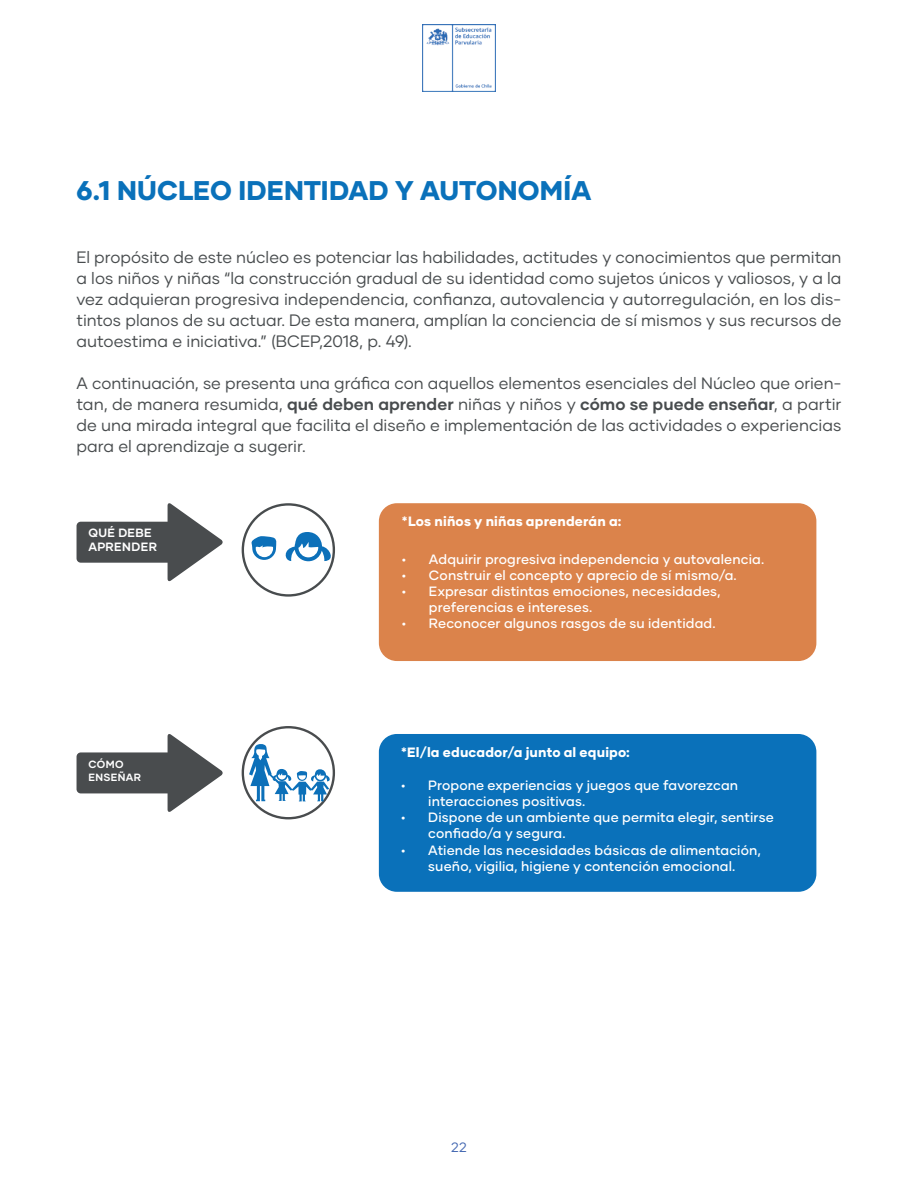
<style>
.page{position:relative;width:918px;height:1188px;background:#fff}
.page>*{position:absolute;margin:0;border:0;box-sizing:border-box;transform-origin:0 0}
.t1{font:800 27px "Gilmer";color:#0a71ba}
.t2{font:16.5px/21px "Gilmer";color:#484c4e;text-align:justify}
.t3{font:500 13.5px/16.2px "Gilmer";letter-spacing:.01em;color:#fff}
.t4{font:800 13.5px "Gilmer";letter-spacing:.01em;color:#fff}
.t5{font:13.5px "Gilmer";color:#4569b2}
.t6{font:700 12px/14.4px "Gilmer";letter-spacing:.035em;color:#fff}
.t7{font:700 10.5px/12.6px "Gilmer";letter-spacing:.035em;color:#fff}
.s1{font-weight:700}
</style>
<div class="page">
<img style="left:422px;top:24px;width:74px;height:67px">
<div style="left:242px;top:503px;width:93px;height:94px;border:2px solid #484c4e;border-radius:50%"></div>
<div style="left:242px;top:726px;width:93px;height:93px;border:2px solid #494c4e;border-radius:50%"></div>
<div style="left:77px;top:522px;width:104px;height:41px;background:#494c4e;border-radius:4px"></div>
<div style="left:77px;top:752px;width:104px;height:41px;background:#494c4e;border-radius:4px"></div>
<svg style="left:168px;top:503px;width:55px;height:79px"></svg>
<svg style="left:168px;top:734px;width:55px;height:78px"></svg>
<div style="left:379px;top:503px;width:437px;height:158px;background:#db834b;border-radius:18px"></div>
<div style="left:379px;top:734px;width:437px;height:158px;background:#0a71ba;border-radius:18px"></div>
<svg style="left:251px;top:536px;width:26px;height:24px"></svg>
<svg style="left:285px;top:532px;width:46px;height:29px"></svg>
<svg style="left:249px;top:744px;width:81px;height:57px"></svg>
<h1 class="t1" style="left:77px;top:173px;width:516px">6.1 NÚCLEO IDENTIDAD Y AUTONOMÍA</h1>
<p class="t2" style="left:77px;top:247px;width:767px">El propósito de este núcleo es potenciar las habilidades, actitudes y conocimientos que permitan a los niños y niñas “la construcción gradual de su identidad como sujetos únicos y valiosos, y a la vez adquieran progresiva independencia, confianza, autovalencia y autorregulación, en los dis&shy;tintos planos de su actuar. De esta manera, amplían la conciencia de sí mismos y sus recursos de autoestima e iniciativa.” (BCEP,2018, p. 49).</p>
<p class="t2" style="left:77px;top:373px;width:766px">A continuación, se presenta una gráfica con aquellos elementos esenciales del Núcleo que orien&shy;tan, de manera resumida, <span class="s1">qué deben aprender</span> niñas y niños y <span class="s1">cómo se puede enseñar</span>, a partir de una mirada integral que facilita el diseño e implementación de las actividades o experiencias para el aprendizaje a sugerir.</p>
<p class="t6" style="left:88px;top:525px;width:70px">QUÉ DEBE<br>APRENDER</p>
<p class="t7" style="left:88px;top:758px;width:54px">CÓMO<br>ENSEÑAR</p>
<p class="t4" style="left:402px;top:513px;width:221px">*Los niños y niñas aprenderán a:</p>
<p class="t3" style="left:402px;top:551px;width:364px">• Adquirir progresiva independencia y autovalencia.</p>
<p class="t3" style="left:402px;top:567px;width:336px">• Construir el concepto y aprecio de sí mismo/a.</p>
<p class="t3" style="left:429px;top:583px;width:293px;text-indent:-27px">• Expresar distintas emociones, necesidades, preferencias e intereses.</p>
<p class="t3" style="left:402px;top:615px;width:315px">• Reconocer algunos rasgos de su identidad.</p>
<p class="t4" style="left:401px;top:744px;width:230px">*El/la educador/a junto al equipo:</p>
<p class="t3" style="left:428px;top:777px;width:311px;text-indent:-27px">• Propone experiencias y juegos que favorezcan interacciones positivas.</p>
<p class="t3" style="left:428px;top:809px;width:347px;text-indent:-27px">• Dispone de un ambiente que permita elegir, sentirse confiado/a y segura.</p>
<p class="t3" style="left:401px;top:842px;width:361px;text-align:center">• Atiende las necesidades básicas de alimentación, sueño, vigilia, higiene y contención emocional.</p>
<p class="t5" style="left:451px;top:1139px;width:17px">22</p>
</div>
